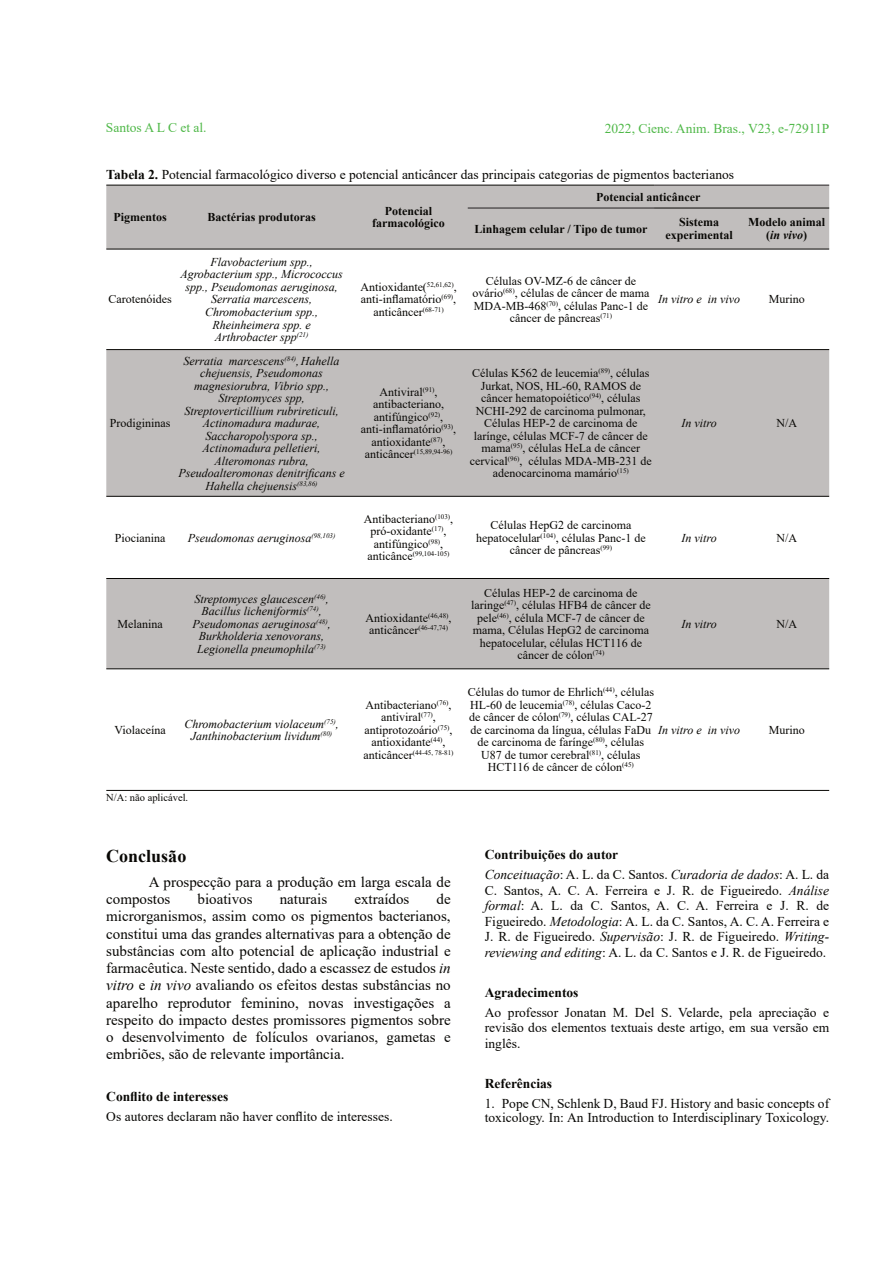
<style>
.page{position:relative;width:893px;height:1263px;background:#fff}
.page>*{position:absolute;margin:0;border:0;box-sizing:border-box;transform-origin:0 0}
.t1{font:700 18px "Times New Roman";color:#080704}
.t2{font:15px/17.2px "Times New Roman";color:#080704}
.t3{font:13.5px/15.5px "Times New Roman";color:#080704;text-align:justify}
.t4{font:italic 13.5px/20.1px "Times New Roman";color:#080704}
.t5{font:13.5px "Times New Roman";color:#4fb848}
.t6{font:700 13.5px "Times New Roman";color:#080704}
.t7{font:12px/12.5px "Times New Roman";color:#080704;text-align:center}
.t8{font:italic 12px/12.5px "Times New Roman";color:#080704;text-align:center}
.t9{font:700 12px/12.5px "Times New Roman";color:#080704;text-align:center}
.t10{font:10.5px "Times New Roman";color:#080704}
.t11{font:7.05px "Times New Roman";color:#080704}
.s1{font-weight:700}
.s2{font-style:italic}
.s3{font-size:12px}
.s4{font-weight:700;font-style:normal}
.s5{font-style:normal}
</style>
<div class="page">
<svg style="left:106px;top:186px;width:723px;height:482px;fill:#c1bebd"></svg>
<hr style="left:106px;top:185px;width:548px;height:1px;background:#080704">
<hr style="left:654px;top:208px;width:175px;height:1px;background:#080704">
<hr style="left:106px;top:249px;width:723px;height:1px;background:#080704">
<hr style="left:106px;top:349px;width:723px;height:1px;background:#080704">
<hr style="left:106px;top:496px;width:723px;height:1px;background:#080704">
<hr style="left:106px;top:578px;width:723px;height:1px;background:#080704">
<hr style="left:106px;top:668px;width:723px;height:1px;background:#080704">
<hr style="left:106px;top:790px;width:723px;height:1px;background:#080704">
<hr style="left:654px;top:185px;width:175px;height:1px;background:#231f20">
<hr style="left:468px;top:208px;width:186px;height:1px;background:#231f20">
<p class="t5" style="left:106px;top:122px;width:102px">Santos A L C et al.</p>
<p class="t5" style="left:605px;top:124px;width:226px">2022, Cienc. Anim. Bras., V23, e-72911P</p>
<p class="t3" style="left:106px;top:169px;width:629px"><span class="s1">Tabela 2.</span> Potencial farmacológico diverso e potencial anticâncer das principais categorias de pigmentos bacterianos</p>
<p class="t9" style="left:113px;top:212px;width:55px">Pigmentos</p>
<p class="t9" style="left:208px;top:212px;width:110px">Bactérias produtoras</p>
<p class="t9" style="left:372px;top:206px;width:74px">Potencial farmacológico</p>
<p class="t9" style="left:596px;top:192px;width:106px">Potencial anticâncer</p>
<p class="t9" style="left:474px;top:224px;width:175px">Linhagem celular / Tipo de tumor</p>
<p class="t9" style="left:665px;top:217px;width:69px">Sistema experimental</p>
<p class="t9" style="left:748px;top:217px;width:79px">Modelo animal (<span class="s2">in vivo</span>)</p>
<p class="t7" style="left:108px;top:294px;width:65px">Carotenóides</p>
<p class="t8" style="left:180px;top:257px;width:164px">Flavobacterium spp.,<br>Agrobacterium spp., Micrococcus spp., Pseudomonas aeruginosa,<br>Serratia marcescens,<br>Chromobacterium spp.,<br>Rheinheimera spp. e<br>Arthrobacter spp<sup>(21)</sup></p>
<p class="t7" style="left:110px;top:418px;width:62px">Prodigininas</p>
<p class="t8" style="left:178px;top:355px;width:168px">Serratia marcescens<sup>(84)</sup>, Hahella chejuensis, Pseudomonas magnesiorubra, Vibrio spp.,<br>Streptomyces spp,<br>Streptoverticillium rubrireticuli,<br>Actinomadura madurae,<br>Saccharopolyspora sp.,<br>Actinomadura pelletieri,<br>Alteromonas rubra,<br>Pseudoalteromonas denitrificans e<br>Hahella chejuensis<sup>(83,86)</sup></p>
<p class="t7" style="left:115px;top:532px;width:52px">Piocianina</p>
<p class="t8" style="left:188px;top:532px;width:149px">Pseudomonas aeruginosa<sup>(98,103)</sup></p>
<p class="t7" style="left:117px;top:619px;width:47px">Melanina</p>
<p class="t8" style="left:192px;top:594px;width:140px">Streptomyces glaucescen<sup>(46)</sup>,<br>Bacillus licheniformis<sup>(74)</sup>,<br>Pseudomonas aeruginosa<sup>(48)</sup>,<br>Burkholderia xenovorans,<br>Legionella pneumophila<sup>(73)</sup></p>
<p class="t7" style="left:114px;top:725px;width:53px">Violaceína</p>
<p class="t8" style="left:184px;top:718px;width:156px">Chromobacterium violaceum<sup>(75)</sup>,<br>Janthinobacterium lividum<sup>(80)</sup></p>
<p class="t10" style="left:106px;top:794px;width:83px">N/A: não aplicável.</p>
<p class="t7" style="left:360px;top:282px;width:98px">Antioxidante(<sup>52,61,62)</sup>, anti-inflamatório<sup>(69)</sup>, anticâncer<sup>(68-71)</sup></p>
<p class="t7" style="left:472px;top:276px;width:178px">Células OV-MZ-6 de câncer de ovário<sup>(68)</sup>, células de câncer de mama<br>MDA-MB-468<sup>(70)</sup>, células Panc-1 de câncer de pâncreas<sup>(71)</sup></p>
<p class="t8" style="left:658px;top:294px;width:83px">In vitro e in vivo</p>
<p class="t7" style="left:769px;top:294px;width:38px">Murino</p>
<p class="t7" style="left:361px;top:387px;width:97px">Antiviral<sup>(91)</sup>, antibacteriano, antifúngico<sup>(92)</sup>, anti-inflamatório<sup>(93)</sup>, antioxidante<sup>(87)</sup>,</p>
<p class="t11" style="left:365px;top:449px;width:89px"><span class="s3">anticâncer</span>(15,89,94-96)</p>
<p class="t7" style="left:470px;top:368px;width:183px">Células K562 de leucemia<sup>(89)</sup>, células Jurkat, NOS, HL-60, RAMOS de câncer hematopoiético<sup>(94)</sup>, células NCHI-292 de carcinoma pulmonar, Células HEP-2 de carcinoma de larínge, células MCF-7 de câncer de mama<sup>(95)</sup>, células HeLa de câncer cervical<sup>(96)</sup>, células MDA-MB-231 de adenocarcinoma mamário<sup>(15)</sup></p>
<p class="t8" style="left:681px;top:418px;width:37px">In vitro</p>
<p class="t7" style="left:776px;top:418px;width:22px">N/A</p>
<p class="t7" style="left:364px;top:514px;width:91px">Antibacteriano<sup>(103)</sup>, pró-oxidante<sup>(17)</sup>, antifúngico<sup>(98)</sup>,</p>
<p class="t11" style="left:368px;top:551px;width:84px"><span class="s3">anticânce</span>(99,104-105)</p>
<p class="t7" style="left:366px;top:612px;width:88px;text-align:left">Antioxidante<sup>(46,48)</sup>, anticâncer<sup>(46-47,74)</sup></p>
<p class="t7" style="left:365px;top:700px;width:89px">Antibacteriano<sup>(76)</sup>, antiviral<sup>(77)</sup>, antiprotozoário<sup>(75)</sup>, antioxidante<sup>(44)</sup>,</p>
<p class="t11" style="left:363px;top:750px;width:92px"><span class="s3">anticâncer</span>(44-45, 78-81)</p>
<p class="t7" style="left:476px;top:520px;width:171px">Células HepG2 de carcinoma hepatocelular<sup>(104)</sup>, células Panc-1 de câncer de pâncreas<sup>(99)</sup></p>
<p class="t7" style="left:471px;top:587px;width:181px">Células HEP-2 de carcinoma de laringe<sup>(47)</sup>, células HFB4 de câncer de pele<sup>(46)</sup>, célula MCF-7 de câncer de mama, Células HepG2 de carcinoma hepatocelular, células HCT116 de câncer de cólon<sup>(74)</sup></p>
<p class="t8" style="left:681px;top:532px;width:37px">In vitro</p>
<p class="t7" style="left:776px;top:532px;width:22px">N/A</p>
<p class="t8" style="left:681px;top:619px;width:37px">In vitro</p>
<p class="t7" style="left:776px;top:619px;width:22px">N/A</p>
<p class="t7" style="left:468px;top:687px;width:188px">Células do tumor de Ehrlich<sup>(44)</sup>, células HL-60 de leucemia<sup>(78)</sup>, células Caco-2 de câncer de cólon<sup>(79)</sup>, células CAL-27 de carcinoma da língua, células FaDu de carcinoma de farínge<sup>(80)</sup>, células U87 de tumor cerebral<sup>(81)</sup>, células HCT116 de câncer de cólon<sup>(45)</sup></p>
<p class="t8" style="left:658px;top:725px;width:83px">In vitro e in vivo</p>
<p class="t7" style="left:769px;top:725px;width:38px">Murino</p>
<h1 class="t1" style="left:106px;top:850px;width:82px">Conclusão</h1>
<p class="t2" style="left:106px;top:875px;width:346px;text-indent:43px">A prospecção para a produção em larga escala de compostos</p>
<p class="t2" style="left:106px;top:892px;width:346px;text-align:justify;text-indent:330px">de microrganismos, assim como os pigmentos bacterianos, constitui uma das grandes alternativas para a obtenção de substâncias com alto potencial de aplicação industrial e farmacêutica. Neste sentido, dado a escassez de estudos <span class="s2">in vitro</span> e <span class="s2">in vivo</span> avaliando os efeitos destas substâncias no aparelho reprodutor feminino, novas investigações a respeito do impacto destes promissores pigmentos sobre o desenvolvimento de folículos ovarianos, gametas e embriões, são de relevante importância.</p>
<p class="t6" style="left:106px;top:1092px;width:124px">Conflito de interesses</p>
<p class="t3" style="left:106px;top:1110px;width:288px">Os autores declaram não haver conflito de interesses.</p>
<p class="t2" style="left:198px;top:892px;width:56px">bioativos</p>
<p class="t2" style="left:280px;top:892px;width:49px">naturais</p>
<p class="t2" style="left:354px;top:892px;width:56px">extraídos</p>
<p class="t4" style="left:485px;top:846px;width:346px"><span class="s4">Contribuições do autor<br></span>Conceituação<span class="s5">: A. L. da C. Santos.</span> Curadoria de dados<span class="s5">: A. L. da</span></p>
<p class="t3" style="left:485px;top:884px;width:346px">C. Santos, A. C. A. Ferreira e J. R. de Figueiredo. <span class="s2">Análise formal</span>: A. L. da C. Santos, A. C. A. Ferreira e J. R. de Figueiredo. <span class="s2">Metodologia</span>: A. L. da C. Santos, A. C. A. Ferreira e J. R. de Figueiredo. <span class="s2">Supervisão</span>: J. R. de Figueiredo. <span class="s2">Writing&shy;reviewing and editing</span>: A. L. da C. Santos e J. R. de Figueiredo.</p>
<p class="t6" style="left:485px;top:988px;width:95px">Agradecimentos</p>
<p class="t3" style="left:485px;top:1006px;width:346px">Ao professor Jonatan M. Del S. Velarde, pela apreciação e revisão dos elementos textuais deste artigo, em sua versão em inglês.</p>
<p class="t6" style="left:485px;top:1079px;width:69px">Referências</p>
<p class="t3" style="left:485px;top:1098px;width:346px;line-height:14.1px">1. Pope CN, Schlenk D, Baud FJ. History and basic concepts of toxicology. In: An Introduction to Interdisciplinary Toxicology.</p>
</div>
